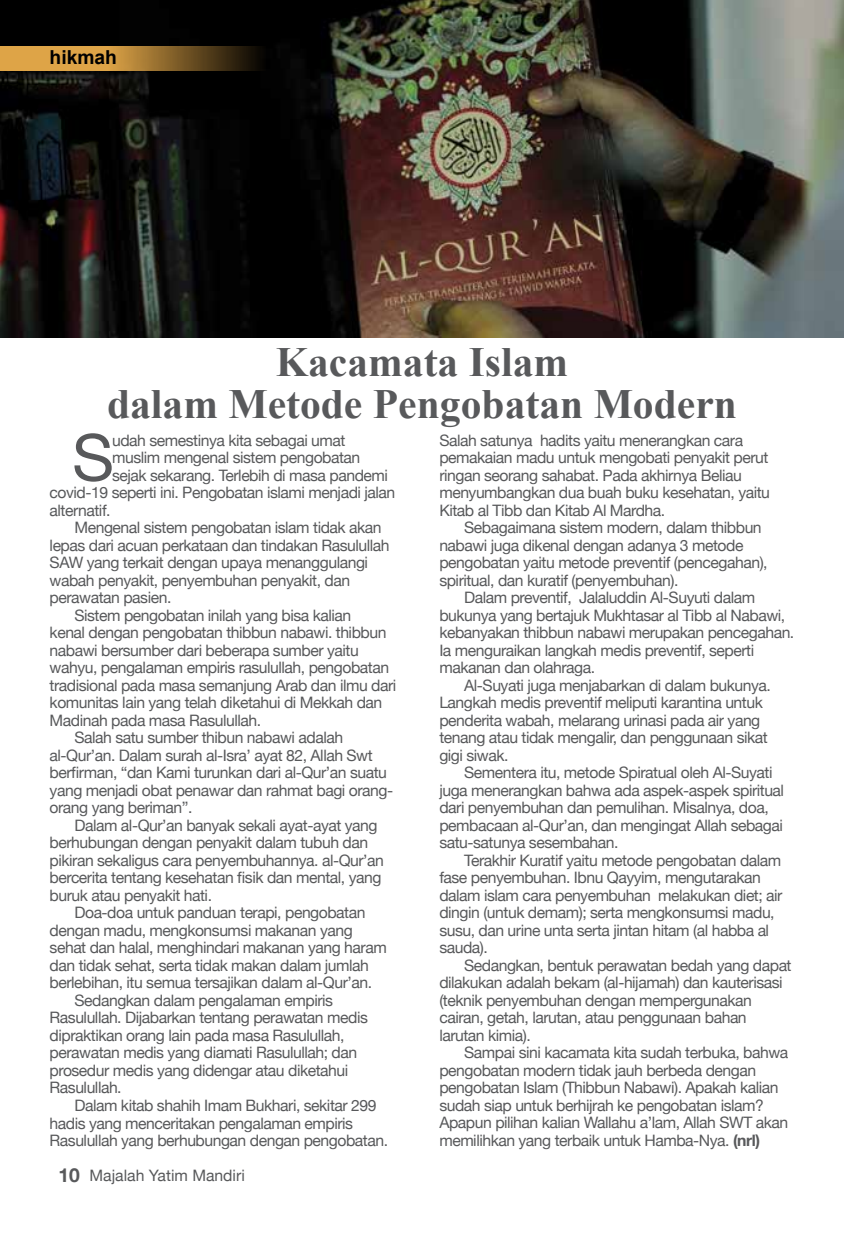
<style>
.page{position:relative;width:844px;height:1241px;background:#fff}
.page>*{position:absolute;margin:0;border:0;box-sizing:border-box;transform-origin:0 0}
.t1{font:64.75px "Helvetica Neue";color:#58595b}
.t2{font:700 41.65px/42px "Times New Roman";color:#58595b;text-align:center}
.t3{font:700 19.25px "Arial";color:#000}
.t4{font:15.75px/17.5px "Helvetica Neue";letter-spacing:-.03em;color:#58595b}
.t5{font:15.75px "Helvetica Neue";color:#58595b}
.s1{font-weight:700}
.s2{font-weight:700;font-size:19.25px}
</style>
<div class="page">
<img style="left:0;top:0;width:843px;height:337px">
<svg style="left:0;top:46px;width:265px;height:25px;background:#9c7332"></svg>
<p class="t3" style="left:50px;top:43px;width:69px">hikmah</p>
<h2 class="t2" style="left:107px;top:340px;width:631px">Kacamata Islam<br>dalam Metode Pengobatan Modern</h2>
<h1 class="t1" style="left:72px;top:419px;width:43px">S</h1>
<p class="t4" style="left:112px;top:431px;width:235px">udah semestinya kita sebagai umat</p>
<p class="t4" style="left:439px;top:431px;width:332px">Salah satunya hadits yaitu menerangkan cara pemakaian madu untuk mengobati penyakit perut ringan seorang sahabat. Pada akhirnya Beliau menyumbangkan dua buah buku kesehatan, yaitu Kitab al Tibb dan Kitab Al Mardha.</p>
<p class="t4" style="left:439px;top:518px;width:330px;text-indent:25px">Sebagaimana sistem modern, dalam thibbun nabawi juga dikenal dengan adanya 3 metode pengobatan yaitu metode preventif (pencegahan), spiritual, dan kuratif (penyembuhan).</p>
<p class="t4" style="left:439px;top:588px;width:356px;text-indent:25px">Dalam preventif, Jalaluddin Al-Suyuti dalam bukunya yang bertajuk Mukhtasar al Tibb al Nabawi, kebanyakan thibbun nabawi merupakan pencegahan.<br>Ia menguraikan langkah medis preventif, seperti makanan dan olahraga.</p>
<p class="t4" style="left:439px;top:676px;width:333px;text-indent:25px">Al-Suyati juga menjabarkan di dalam bukunya.<br>Langkah medis preventif meliputi karantina untuk penderita wabah, melarang urinasi pada air yang tenang atau tidak mengalir, dan penggunaan sikat gigi siwak.</p>
<p class="t4" style="left:439px;top:763px;width:346px;text-indent:25px">Sementera itu, metode Spiratual oleh Al-Suyati juga menerangkan bahwa ada aspek-aspek spiritual dari penyembuhan dan pemulihan. Misalnya, doa, pembacaan al-Qur’an, dan mengingat Allah sebagai satu-satunya sesembahan.</p>
<p class="t4" style="left:439px;top:851px;width:344px;text-indent:25px">Terakhir Kuratif yaitu metode pengobatan dalam fase penyembuhan. Ibnu Qayyim, mengutarakan dalam islam cara penyembuhan melakukan diet; air dingin (untuk demam); serta mengkonsumsi madu, susu, dan urine unta serta jintan hitam (al habba al sauda).</p>
<p class="t4" style="left:439px;top:956px;width:353px;text-indent:25px">Sedangkan, bentuk perawatan bedah yang dapat dilakukan adalah bekam (al-hijamah) dan kauterisasi (teknik penyembuhan dengan mempergunakan cairan, getah, larutan, atau penggunaan bahan larutan kimia).</p>
<p class="t4" style="left:439px;top:1043px;width:350px;text-indent:25px">Sampai sini kacamata kita sudah terbuka, bahwa pengobatan modern tidak jauh berbeda dengan pengobatan Islam (Thibbun Nabawi). Apakah kalian sudah siap untuk berhijrah ke pengobatan islam?<br>Apapun pilihan kalian Wallahu a’lam, Allah SWT akan memilihkan yang terbaik untuk Hamba-Nya. <span class="s1">(nrl)</span></p>
<p class="t4" style="left:112px;top:448px;width:250px">muslim mengenal sistem pengobatan</p>
<p class="t4" style="left:112px;top:466px;width:277px">sejak sekarang. Terlebih di masa pandemi</p>
<p class="t4" style="left:50px;top:483px;width:347px">covid-19 seperti ini. Pengobatan islami menjadi jalan</p>
<p class="t4" style="left:50px;top:501px;width:62px">alternatif.</p>
<p class="t4" style="left:74px;top:518px;width:308px">Mengenal sistem pengobatan islam tidak akan</p>
<p class="t4" style="left:50px;top:536px;width:341px">lepas dari acuan perkataan dan tindakan Rasulullah</p>
<p class="t4" style="left:50px;top:553px;width:320px">SAW yang terkait dengan upaya menanggulangi</p>
<p class="t4" style="left:50px;top:571px;width:302px">wabah penyakit, penyembuhan penyakit, dan</p>
<p class="t4" style="left:50px;top:588px;width:123px">perawatan pasien.</p>
<p class="t4" style="left:74px;top:606px;width:278px">Sistem pengobatan inilah yang bisa kalian</p>
<p class="t4" style="left:50px;top:623px;width:338px">kenal dengan pengobatan thibbun nabawi. thibbun</p>
<p class="t4" style="left:50px;top:641px;width:310px">nabawi bersumber dari beberapa sumber yaitu</p>
<p class="t4" style="left:50px;top:658px;width:341px">wahyu, pengalaman empiris rasulullah, pengobatan</p>
<p class="t4" style="left:50px;top:676px;width:348px">tradisional pada masa semanjung Arab dan ilmu dari</p>
<p class="t4" style="left:50px;top:693px;width:334px">komunitas lain yang telah diketahui di Mekkah dan</p>
<p class="t4" style="left:50px;top:711px;width:213px">Madinah pada masa Rasulullah.</p>
<p class="t4" style="left:74px;top:728px;width:270px">Salah satu sumber thibun nabawi adalah</p>
<p class="t4" style="left:50px;top:746px;width:324px">al-Qur’an. Dalam surah al-Isra’ ayat 82, Allah Swt</p>
<p class="t4" style="left:50px;top:763px;width:339px">berfirman, “dan Kami turunkan dari al-Qur’an suatu</p>
<p class="t4" style="left:50px;top:781px;width:345px">yang menjadi obat penawar dan rahmat bagi orang-</p>
<p class="t4" style="left:50px;top:798px;width:144px">orang yang beriman”.</p>
<p class="t4" style="left:74px;top:816px;width:304px">Dalam al-Qur’an banyak sekali ayat-ayat yang</p>
<p class="t4" style="left:50px;top:833px;width:320px">berhubungan dengan penyakit dalam tubuh dan</p>
<p class="t4" style="left:50px;top:851px;width:336px">pikiran sekaligus cara penyembuhannya. al-Qur’an</p>
<p class="t4" style="left:50px;top:868px;width:333px">bercerita tentang kesehatan fisik dan mental, yang</p>
<p class="t4" style="left:50px;top:886px;width:164px">buruk atau penyakit hati.</p>
<p class="t4" style="left:74px;top:903px;width:292px">Doa-doa untuk panduan terapi, pengobatan</p>
<p class="t4" style="left:50px;top:921px;width:304px">dengan madu, mengkonsumsi makanan yang</p>
<p class="t4" style="left:50px;top:938px;width:338px">sehat dan halal, menghindari makanan yang haram</p>
<p class="t4" style="left:50px;top:956px;width:321px">dan tidak sehat, serta tidak makan dalam jumlah</p>
<p class="t4" style="left:50px;top:973px;width:324px">berlebihan, itu semua tersajikan dalam al-Qur’an.</p>
<p class="t4" style="left:74px;top:991px;width:260px">Sedangkan dalam pengalaman empiris</p>
<p class="t4" style="left:50px;top:1008px;width:320px">Rasulullah. Dijabarkan tentang perawatan medis</p>
<p class="t4" style="left:50px;top:1026px;width:296px">dipraktikan orang lain pada masa Rasulullah,</p>
<p class="t4" style="left:50px;top:1043px;width:309px">perawatan medis yang diamati Rasulullah; dan</p>
<p class="t4" style="left:50px;top:1061px;width:300px">prosedur medis yang didengar atau diketahui</p>
<p class="t4" style="left:50px;top:1078px;width:73px">Rasulullah.</p>
<p class="t4" style="left:74px;top:1096px;width:303px">Dalam kitab shahih Imam Bukhari, sekitar 299</p>
<p class="t4" style="left:50px;top:1113px;width:305px">hadis yang menceritakan pengalaman empiris</p>
<p class="t4" style="left:50px;top:1131px;width:340px">Rasulullah yang berhubungan dengan pengobatan.</p>
<p class="t5" style="left:58px;top:1165px;width:188px"><span class="s2">10</span> Majalah Yatim Mandiri</p>
</div>
